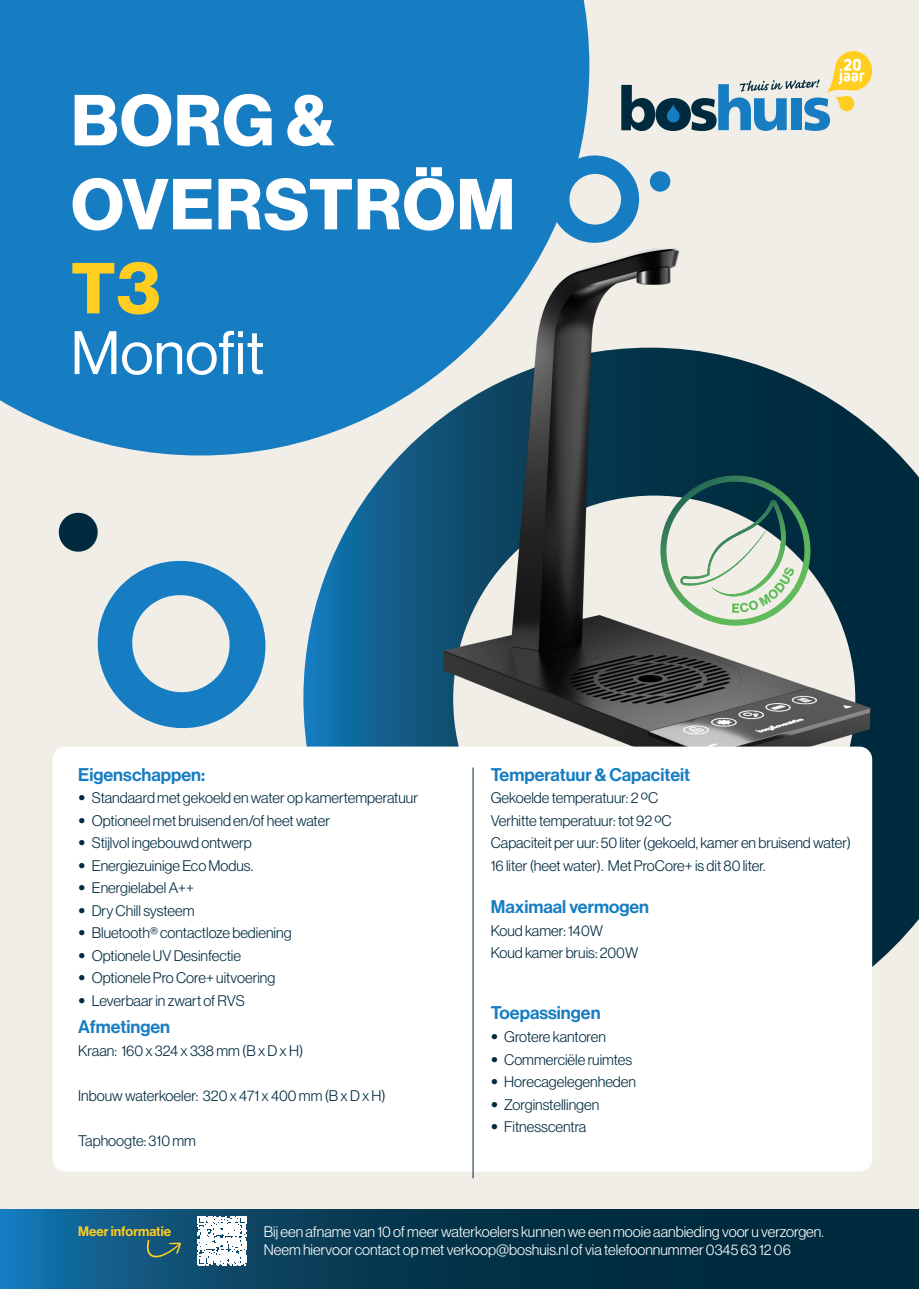
<style>
.page{position:relative;width:919px;height:1289px;background:#fff}
.page>*{position:absolute;margin:0;border:0;box-sizing:border-box;transform-origin:0 0}
.t1{font:70.5px/84px "N Haas Grotesk DS Pro 75 Bd";letter-spacing:.015em;color:#fff}
.t2{font:70.5px "N Haas Grotesk DS Pro 75 Bd";color:#ffce21}
.t3{font:60px "N Haas Grotesk DS Pro 55 Rg";color:#fff}
.t4{font:18px "N Haas Grotesk DS Pro 65 Md";color:#177dc2}
.t5{font:15px/22.5px "N Haas Grotesk DS Pro 45 Lt";color:#002b3f}
.t6{font:15px/18px "N Haas Grotesk DS Pro 45 Lt";color:#fff}
.t7{font:13.5px "N Haas Grotesk DS Pro 65 Md";color:#ffce21}
.s1{font-family:"Helvetica Neue LT Std";font-weight:500;font-stretch:condensed}
</style>
<div class="page">
<div style="left:0;top:0;width:918px;height:1288px;background:#f1eee7"></div>
<svg style="left:0;top:1209px;width:918px;height:79px;background:#073c58"></svg>
<div style="left:0;top:0;width:589px;height:455px;background:#177dc2"></div>
<svg style="left:621px;top:85px;width:34px;height:46px"></svg>
<div style="left:655px;top:98px;width:35px;height:33px;background:#002b3f;border-radius:50%"></div>
<svg style="left:667px;top:104px;width:13px;height:19px"></svg>
<svg style="left:691px;top:51px;width:182px;height:80px"></svg>
<svg style="left:303px;top:347px;width:615px;height:620px"></svg>
<img style="left:440px;top:225px;width:443px;height:556px">
<svg style="left:550px;top:155px;width:89px;height:88px"></svg>
<svg style="left:58px;top:512px;width:208px;height:217px"></svg>
<svg style="left:198px;top:1216px;width:48px;height:48px;background:#e1e8ec"></svg>
<div style="left:649px;top:171px;width:21px;height:21px;background:#177dc2;border-radius:50%"></div>
<div style="left:53px;top:746px;width:819px;height:425px;background:#fff;border-radius:13px"></div>
<hr style="left:473px;top:767px;width:1px;height:411px;background:#002b3f">
<svg style="left:146px;top:1239px;width:35px;height:18px"></svg>
<svg style="left:659px;top:475px;width:151px;height:150px"></svg>
<h1 class="t1" style="left:71px;top:80px;width:445px">BORG &amp;<br>OVERSTRÖM</h1>
<h1 class="t2" style="left:71px;top:247px;width:91px">T3</h1>
<h2 class="t3" style="left:71px;top:319px;width:195px">Monofit</h2>
<p class="t4" style="left:78px;top:763px;width:128px">Eigenschappen:</p>
<p class="t5" style="left:78px;top:786px;width:341px"><span class="s1">•</span> Standaard met gekoeld en water op kamertemperatuur</p>
<p class="t5" style="left:78px;top:809px;width:253px"><span class="s1">•</span> Optioneel met bruisend en/of heet water</p>
<p class="t5" style="left:78px;top:831px;width:175px"><span class="s1">•</span> Stijlvol ingebouwd ontwerp</p>
<p class="t5" style="left:78px;top:854px;width:176px"><span class="s1">•</span> Energiezuinige Eco Modus.</p>
<p class="t5" style="left:78px;top:876px;width:117px"><span class="s1">•</span> Energielabel A++</p>
<p class="t5" style="left:78px;top:899px;width:118px"><span class="s1">•</span> Dry Chill systeem</p>
<p class="t5" style="left:78px;top:921px;width:215px"><span class="s1">•</span> Bluetooth® contactloze bediening</p>
<p class="t5" style="left:78px;top:944px;width:164px"><span class="s1">•</span> Optionele UV Desinfectie</p>
<p class="t5" style="left:78px;top:966px;width:198px"><span class="s1">•</span> Optionele Pro Core+ uitvoering</p>
<p class="t5" style="left:78px;top:989px;width:168px"><span class="s1">•</span> Leverbaar in zwart of RVS</p>
<p class="t4" style="left:78px;top:1016px;width:93px">Afmetingen</p>
<p class="t5" style="left:78px;top:1039px;width:227px">Kraan: 160 x 324 x 338 mm (B x D x H)</p>
<p class="t5" style="left:78px;top:1084px;width:309px">Inbouw waterkoeler: 320 x 471 x 400 mm (B x D x H)</p>
<p class="t5" style="left:78px;top:1129px;width:119px">Taphoogte: 310 mm</p>
<p class="t4" style="left:490px;top:763px;width:201px">Temperatuur &amp; Capaciteit</p>
<p class="t5" style="left:490px;top:786px;width:362px">Gekoelde temperatuur: 2 ºC<br>Verhitte temperatuur: tot 92 ºC<br>Capaciteit per uur: 50 liter (gekoeld, kamer en bruisend water)<br>16 liter (heet water). Met ProCore+ is dit 80 liter.</p>
<p class="t4" style="left:490px;top:896px;width:160px">Maximaal vermogen</p>
<p class="t5" style="left:490px;top:919px;width:149px">Koud kamer: 140W<br>Koud kamer bruis: 200W</p>
<p class="t4" style="left:490px;top:1002px;width:111px">Toepassingen</p>
<p class="t5" style="left:490px;top:1025px;width:117px"><span class="s1">•</span> Grotere kantoren</p>
<p class="t5" style="left:490px;top:1047px;width:143px"><span class="s1">•</span> Commerciële ruimtes</p>
<p class="t5" style="left:490px;top:1070px;width:147px"><span class="s1">•</span> Horecagelegenheden</p>
<p class="t5" style="left:490px;top:1092px;width:110px"><span class="s1">•</span> Zorginstellingen</p>
<p class="t5" style="left:490px;top:1115px;width:97px"><span class="s1">•</span> Fitnesscentra</p>
<p class="t7" style="left:78px;top:1223px;width:94px">Meer informatie</p>
<p class="t6" style="left:264px;top:1222px;width:561px">Bij een afname van 10 of meer waterkoelers kunnen we een mooie aanbieding voor u verzorgen.<br>Neem hiervoor contact op met verkoop@boshuis.nl of via telefoonnummer 0345 63 12 06</p>
</div>
